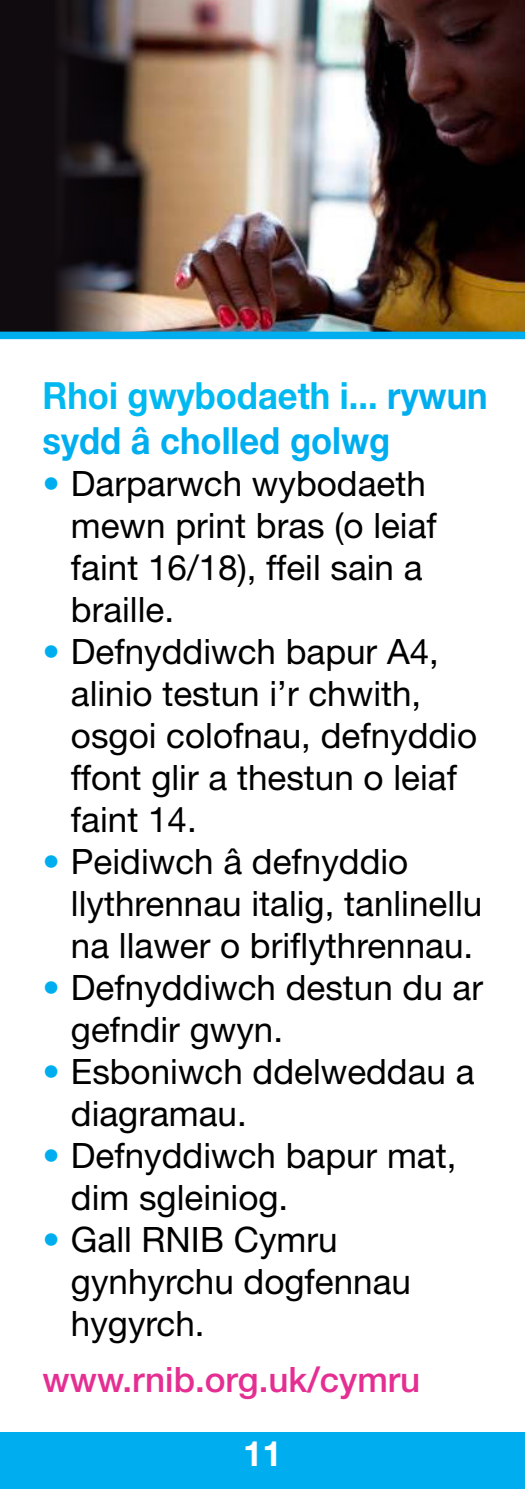
<style>
.page{position:relative;width:525px;height:1489px;background:#fff}
.page>*{position:absolute;margin:0;border:0;box-sizing:border-box;transform-origin:0 0}
.t1{font:700 37.5px/45px "Helvetica Neue";color:#00aeef;scale:.92 1}
.t2{font:35px/42px "Helvetica Neue";color:#000}
.t3{font:500 35px "Helvetica Neue";color:#e52e92}
.t4{font:700 35px "Helvetica Neue";color:#fff}
.s1{color:#00b9f1}
.s2{color:#00aeef}
</style>
<div class="page">
<div style="left:0;top:1431px;width:524px;height:57px;background:#00aeef"></div>
<img style="left:142px;top:0;width:382px;height:331px">
<svg style="left:0;top:0;width:142px;height:331px;background:#231d1f"></svg>
<div style="left:0;top:331px;width:524px;height:8px;background:#00aeef"></div>
<p class="t1" style="left:43px;top:372px;width:485px"><span class="s1">Rhoi gwybodaeth i...</span> rywun sydd â cholled golwg</p>
<p class="t2" style="left:71px;top:462px;width:367px;text-indent:-28px"><span class="s2">•</span> Darparwch wybodaeth mewn print bras (o leiaf faint 16/18), ffeil sain a braille.</p>
<p class="t2" style="left:71px;top:630px;width:407px;text-indent:-28px"><span class="s2">•</span> Defnyddiwch bapur A4, alinio testun i’r chwith, osgoi colofnau, defnyddio ffont glir a thestun o leiaf faint 14.</p>
<p class="t2" style="left:71px;top:840px;width:413px;text-indent:-28px"><span class="s2">•</span> Peidiwch â defnyddio llythrennau italig, tanlinellu na llawer o briflythrennau.</p>
<p class="t2" style="left:71px;top:966px;width:413px;text-indent:-28px"><span class="s2">•</span> Defnyddiwch destun du ar gefndir gwyn.</p>
<p class="t2" style="left:71px;top:1050px;width:405px;text-indent:-28px"><span class="s2">•</span> Esboniwch ddelweddau a diagramau.</p>
<p class="t2" style="left:71px;top:1134px;width:387px;text-indent:-28px"><span class="s2">•</span> Defnyddiwch bapur mat, dim sgleiniog.</p>
<p class="t2" style="left:71px;top:1218px;width:341px;text-indent:-28px"><span class="s2">•</span> Gall RNIB Cymru gynhyrchu dogfennau hygyrch.</p>
<p class="t3" style="left:43px;top:1358px;width:379px">www.rnib.org.uk/cymru</p>
<p class="t4" style="left:243px;top:1431px;width:40px">11</p>
</div>
